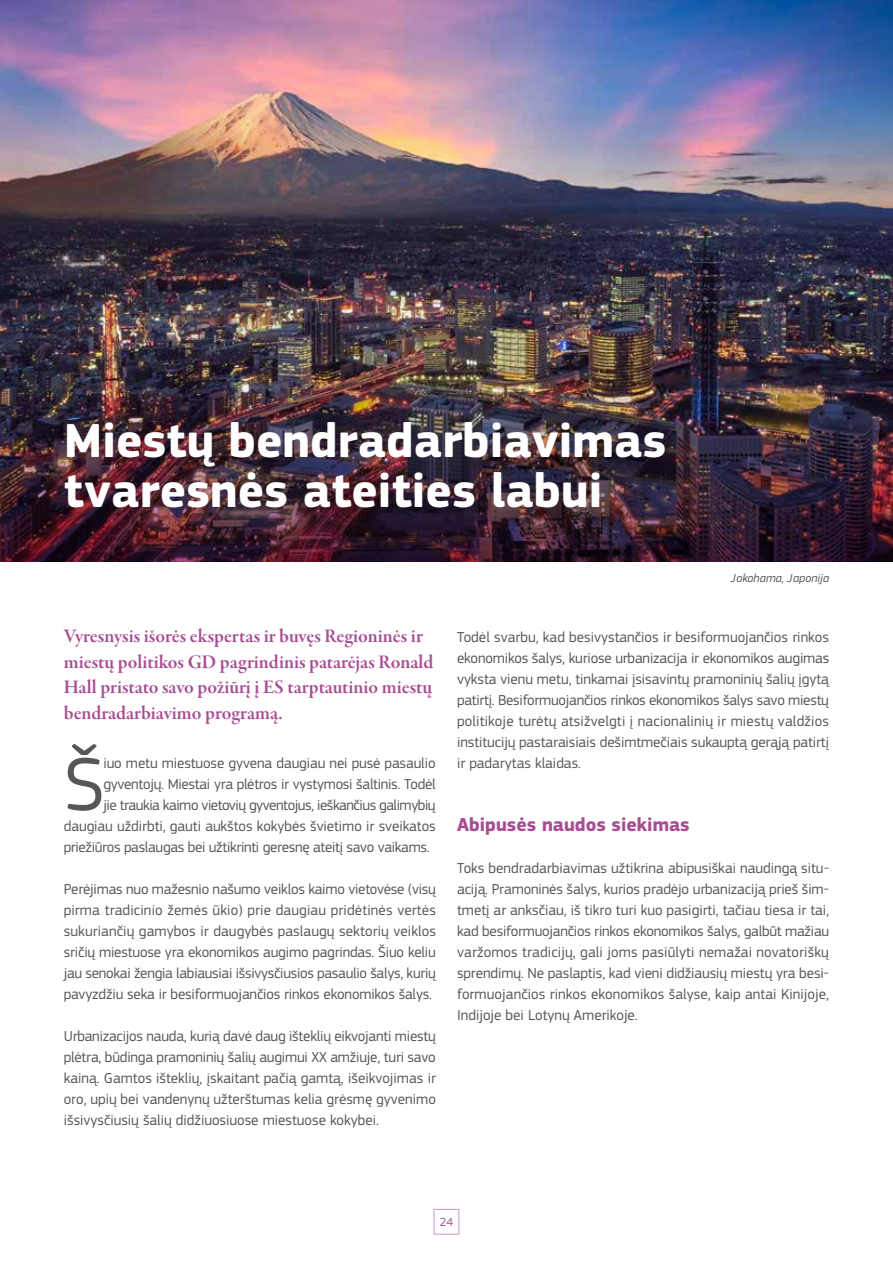
<style>
.page{position:relative;width:893px;height:1263px;background:#fff}
.page>*{position:absolute;margin:0;border:0;box-sizing:border-box;transform-origin:0 0}
.t1{font:78.3px "EC Square Sans Pro";color:#575756}
.t2{font:700 49.5px/49.5px "EC Square Sans Pro";color:#fff}
.t3{font:19.5px/25.5px "Garamond Premr Pro Smbd Subh";color:#a84d93}
.t4{font:700 19.5px "EC Square Sans Pro";color:#a84d93}
.t5{font:15px/21px "EC Square Sans Pro";letter-spacing:-.005em;color:#575756;text-align:justify}
.t6{font:15px "EC Square Sans Pro";letter-spacing:-.03em;color:#575756}
.t7{font:italic 12px "EC Square Sans Pro";color:#575756}
.t8{font:12px "EC Square Sans Pro";color:#a84d93}
</style>
<div class="page">
<div style="left:434px;top:1209px;width:25px;height:25px;border:1px solid #c897c1"></div>
<img style="left:0;top:0;width:893px;height:372px">
<img style="left:0;top:372px;width:893px;height:189px">
<h2 class="t2" style="left:64px;top:418px;width:604px">Miestų bendradarbiavimas tvaresnės ateities labui</h2>
<p class="t7" style="left:731px;top:571px;width:100px">Jokohama, Japonija</p>
<h3 class="t3" style="left:64px;top:624px;width:371px">Vyresnysis išorės ekspertas ir buvęs Regioninės ir miestų politikos GD pagrindinis patarėjas Ronald Hall pristato savo požiūrį į ES tarptautinio miestų bendradarbiavimo programą.</h3>
<h1 class="t1" style="left:64px;top:739px;width:43px">Š</h1>
<p class="t5" style="left:103px;top:753px;width:334px">iuo metu miestuose gyvena daugiau nei pusė pasaulio</p>
<p class="t5" style="left:103px;top:774px;width:334px">gyventojų. Miestai yra plėtros ir vystymosi šaltinis. Todėl</p>
<p class="t6" style="left:103px;top:796px;width:334px">jie traukia kaimo vietovių gyventojus, ieškančius galimybių</p>
<p class="t5" style="left:64px;top:816px;width:374px">daugiau uždirbti, gauti aukštos kokybės švietimo ir sveikatos</p>
<p class="t5" style="left:64px;top:837px;width:367px">priežiūros paslaugas bei užtikrinti geresnę ateitį savo vaikams.</p>
<p class="t5" style="left:64px;top:879px;width:374px">Perėjimas nuo mažesnio našumo veiklos kaimo vietovėse (visų pirma tradicinio žemės ūkio) prie daugiau pridėtinės vertės sukuriančių gamybos ir daugybės paslaugų sektorių veiklos sričių miestuose yra ekonomikos augimo pagrindas. Šiuo keliu jau senokai žengia labiausiai išsivysčiusios pasaulio šalys, kurių pavyzdžiu seka ir besiformuojančios rinkos ekonomikos šalys.</p>
<p class="t5" style="left:64px;top:1026px;width:374px">Urbanizacijos nauda, kurią davė daug išteklių eikvojanti miestų plėtra, būdinga pramoninių šalių augimui XX amžiuje, turi savo kainą. Gamtos išteklių, įskaitant pačią gamtą, išeikvojimas ir oro, upių bei vandenynų užterštumas kelia grėsmę gyvenimo išsivysčiusių šalių didžiuosiuose miestuose kokybei.</p>
<p class="t5" style="left:457px;top:627px;width:374px">Todėl svarbu, kad besivystančios ir besiformuojančios rinkos ekonomikos šalys, kuriose urbanizacija ir ekonomikos augimas vyksta vienu metu, tinkamai įsisavintų pramoninių šalių įgytą patirtį. Besiformuojančios rinkos ekonomikos šalys savo miestų politikoje turėtų atsižvelgti į nacionalinių ir miestų valdžios institucijų pastaraisiais dešimtmečiais sukauptą gerąją patirtį ir padarytas klaidas.</p>
<h3 class="t4" style="left:457px;top:813px;width:234px">Abipusės naudos siekimas</h3>
<p class="t5" style="left:457px;top:858px;width:374px">Toks bendradarbiavimas užtikrina abipusiškai naudingą situ&shy;aciją. Pramoninės šalys, kurios pradėjo urbanizaciją prieš šim&shy;tmetį ar anksčiau, iš tikro turi kuo pasigirti, tačiau tiesa ir tai, kad besiformuojančios rinkos ekonomikos šalys, galbūt mažiau varžomos tradicijų, gali joms pasiūlyti nemažai novatoriškų sprendimų. Ne paslaptis, kad vieni didžiausių miestų yra besi&shy;formuojančios rinkos ekonomikos šalyse, kaip antai Kinijoje, Indijoje bei Lotynų Amerikoje.</p>
<p class="t8" style="left:440px;top:1215px;width:15px">24</p>
</div>
